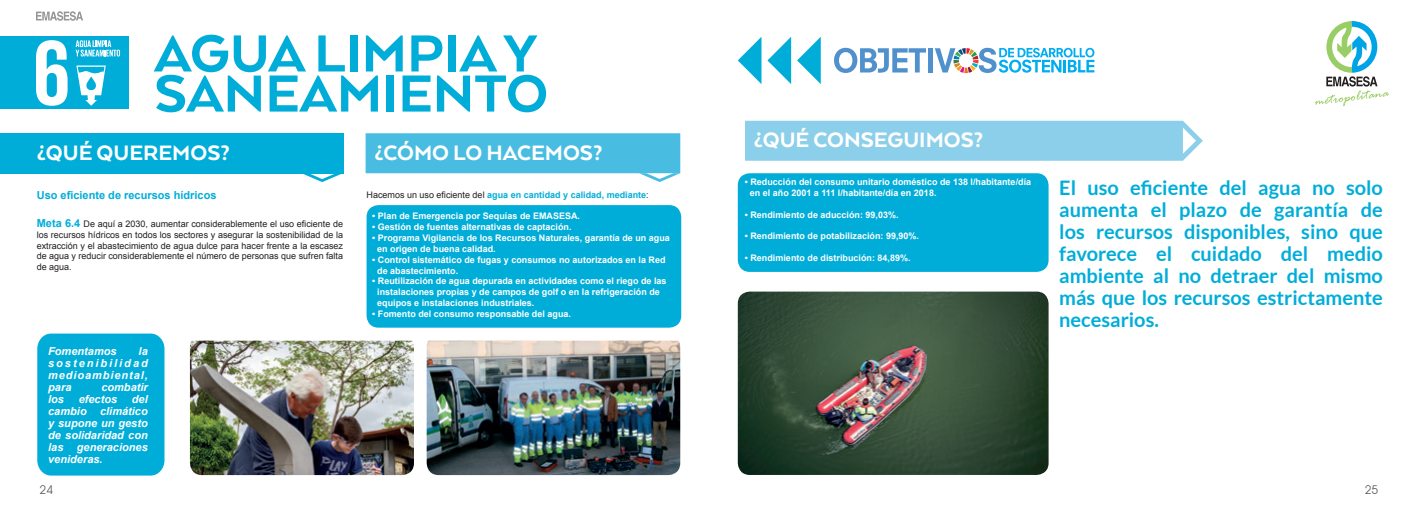
<style>
.page{position:relative;width:1418px;height:511px;background:#fff}
.page>*{position:absolute;margin:0;border:0;box-sizing:border-box;transform-origin:0 0}
.t1{font:800 60px "Arquitecta";color:#00add9}
.t2{font:800 24px "Arquitecta";color:#fff}
.t3{font:700 20px/22px "Lato";color:#00add9;text-align:justify}
.t4{font:12px "Avant Garde IT Cby BT";color:#57585a}
.t5{font:italic 700 11px/12px "Arial";color:#fff;text-align:justify}
.t6{font:700 11px "Arial";color:#00add9}
.t7{font:700 9px/10.8px "Arial";color:#fff}
.t8{font:9px/10.8px "Arial";color:#231f20;text-align:justify}
.t9{font:700 9px "Arial";color:#00add9}
.s1{font-weight:700;font-size:11px;color:#00add9}
.s2{font-weight:400;color:#231f20}
</style>
<div class="page">
<div style="left:0;top:37px;width:129px;height:72px;background:#00add9"></div>
<div style="left:0;top:133px;width:343px;height:40px;background:#00add9"></div>
<div style="left:366px;top:205px;width:315px;height:122px;background:#00add9;border-radius:12px"></div>
<svg style="left:36px;top:11px;width:47px;height:10px"></svg>
<div style="left:37px;top:333px;width:127px;height:142px;background:#00add9"></div>
<svg style="left:301px;top:173px;width:42px;height:9px"></svg>
<svg style="left:76px;top:65px;width:30px;height:41px"></svg>
<svg style="left:36px;top:40px;width:32px;height:66px"></svg>
<svg style="left:76px;top:40px;width:44px;height:16px"></svg>
<svg style="left:365px;top:133px;width:315px;height:49px"></svg>
<img style="left:190px;top:340px;width:224px;height:134px">
<img style="left:426px;top:340px;width:254px;height:134px">
<div style="left:737px;top:173px;width:311px;height:99px;background:#00add9;border-radius:12px"></div>
<svg style="left:1315px;top:21px;width:73px;height:85px"></svg>
<div style="left:745px;top:121px;width:457px;height:40px;background:#8ccfea"></div>
<svg style="left:797px;top:37px;width:23px;height:47px"></svg>
<svg style="left:767px;top:37px;width:24px;height:47px"></svg>
<svg style="left:737px;top:37px;width:24px;height:47px"></svg>
<svg style="left:834px;top:48px;width:92px;height:25px"></svg>
<div style="left:928px;top:48px;width:5px;height:24px;background:#5090cc"></div>
<svg style="left:934px;top:48px;width:160px;height:25px"></svg>
<img style="left:737px;top:291px;width:311px;height:183px">
<h1 class="t1" style="left:154px;top:16px;width:384px">AGUA LIMPIA Y</h1>
<h1 class="t1" style="left:154px;top:56px;width:395px">SANEAMIENTO</h1>
<h2 class="t2" style="left:37px;top:138px;width:195px">¿QUÉ QUEREMOS?</h2>
<h2 class="t2" style="left:374px;top:138px;width:229px">¿CÓMO LO HACEMOS?</h2>
<p class="t6" style="left:37px;top:188px;width:181px">Uso eficiente de recursos hídricos</p>
<p class="t8" style="left:37px;top:218px;width:308px"><span class="s1">Meta 6.4</span> De aquí a 2030, aumentar considerablemente el uso eficiente de los recursos hídricos en todos los sectores y asegurar la sostenibilidad de la extracción y el abastecimiento de agua dulce para hacer frente a la escasez de agua y reducir considerablemente el número de personas que sufren falta de agua.</p>
<p class="t9" style="left:366px;top:188px;width:284px"><span class="s2">Hacemos un uso eficiente del</span> agua en cantidad y calidad, mediante<span class="s2">:</span></p>
<p class="t7" style="left:372px;top:211px;width:209px">• Plan de Emergencia por Sequías de EMASESA.</p>
<p class="t7" style="left:372px;top:222px;width:201px">• Gestión de fuentes alternativas de captación.</p>
<p class="t7" style="left:377px;top:232px;width:294px;text-indent:-5px">• Programa Vigilancia de los Recursos Naturales, garantía de un agua en origen de buena calidad.</p>
<p class="t7" style="left:377px;top:254px;width:290px;text-indent:-5px">• Control sistemático de fugas y consumos no autorizados en la Red de abastecimiento.</p>
<p class="t7" style="left:377px;top:276px;width:291px;text-indent:-5px">• Reutilización de agua depurada en actividades como el riego de las instalaciones propias y de campos de golf o en la refrigeración de equipos e instalaciones industriales.</p>
<p class="t7" style="left:372px;top:308px;width:200px">• Fomento del consumo responsable del agua.</p>
<p class="t5" style="left:48px;top:345px;width:101px;text-indent:90px">la sostenibilidad medioambiental, para</p>
<p class="t5" style="left:48px;top:345px;width:70px">Fomentamos</p>
<p class="t5" style="left:101px;top:381px;width:48px">combatir</p>
<p class="t5" style="left:48px;top:393px;width:17px">los</p>
<p class="t5" style="left:79px;top:393px;width:40px">efectos</p>
<p class="t5" style="left:48px;top:393px;width:101px;text-indent:84px">del cambio climático y supone un gesto de solidaridad con las generaciones venideras.</p>
<h3 class="t4" style="left:40px;top:481px;width:15px">24</h3>
<h2 class="t2" style="left:753px;top:125px;width:231px">¿QUÉ CONSEGUIMOS?</h2>
<p class="t7" style="left:749px;top:177px;width:283px;text-indent:-5px">• Reducción del consumo unitario doméstico de 138 l/habitante/día en el año 2001 a 111 l/habitante/día en 2018.</p>
<p class="t7" style="left:744px;top:209px;width:155px">• Rendimiento de aducción: 99,03%.</p>
<p class="t7" style="left:744px;top:231px;width:176px">• Rendimiento de potabilización: 99,90%.</p>
<p class="t7" style="left:744px;top:252px;width:167px">• Rendimiento de distribución: 84,89%.</p>
<h3 class="t3" style="left:1059px;top:176px;width:325px">El uso eficiente del agua no solo aumenta el plazo de garantía de los recursos disponibles, sino que favorece el cuidado del medio ambiente al no detraer del mismo más que los recursos estrictamente necesarios.</h3>
<h3 class="t4" style="left:1364px;top:481px;width:15px">25</h3>
</div>
